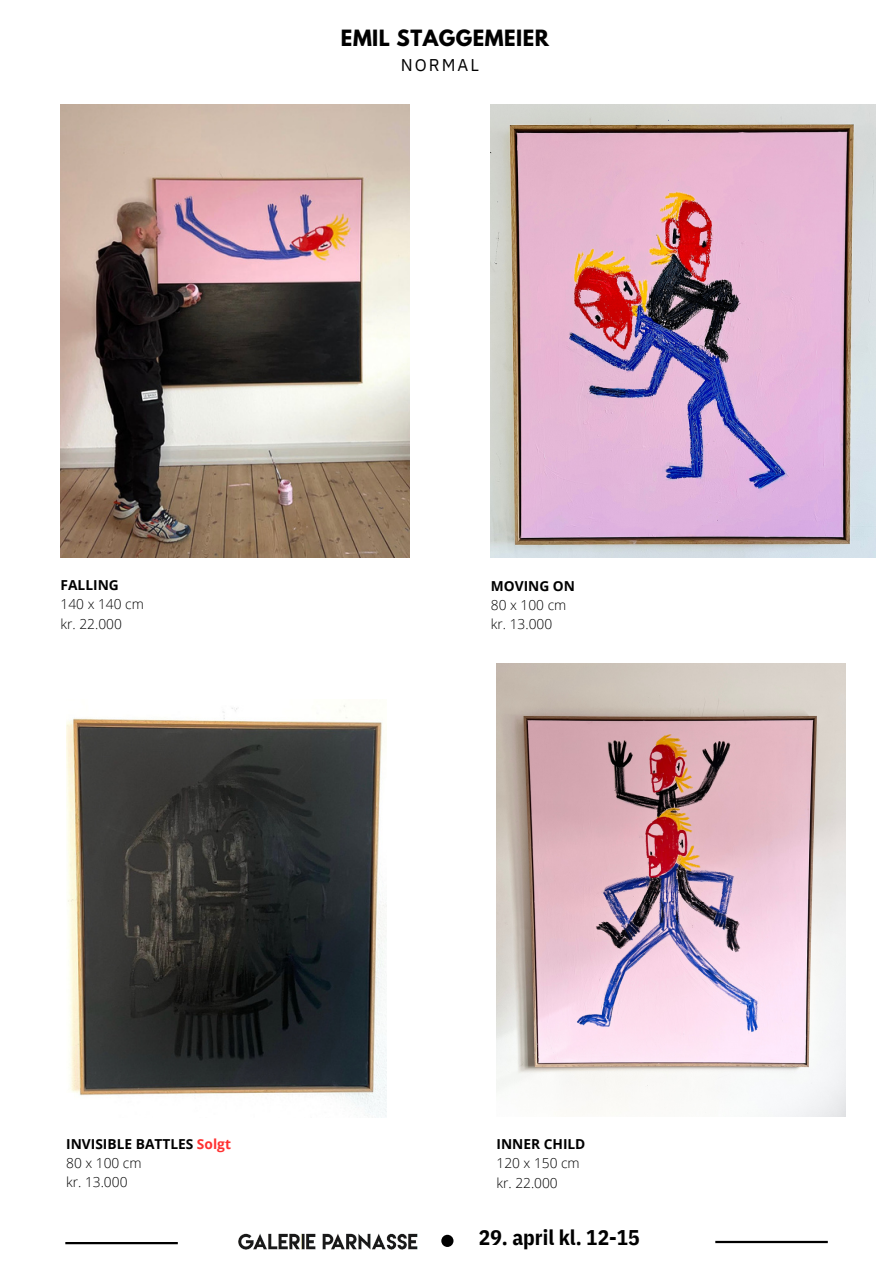
<style>
.page{position:relative;width:893px;height:1264px;background:#fff}
.page>*{position:absolute;margin:0;border:0;box-sizing:border-box;transform-origin:0 0}
.t1{font:700 21.3px "IBM Plex Sans Cond";color:#000}
.t2{font:700 19.8px "League Spartan";letter-spacing:.025em;color:#000}
.t3{font:16.95px "IBM Plex Sans";letter-spacing:.12em;color:#000}
.t4{font:300 13.8px/19px "Open Sans";color:#000}
.t5{font:700 13.8px "Open Sans";color:#000}
.s1{font-weight:700}
.s2{font-weight:700;color:#ff3131}
</style>
<div class="page">
<hr style="left:715px;top:1240px;width:112px;height:3px;background:#000">
<div style="left:441px;top:1234px;width:12px;height:12px;background:#000;border-radius:50%"></div>
<img style="left:238px;top:1233px;width:180px;height:17px">
<hr style="left:65px;top:1241px;width:113px;height:3px;background:#000">
<img style="left:61px;top:105px;width:348px;height:453px">
<img style="left:491px;top:105px;width:384px;height:453px">
<img style="left:66px;top:705px;width:320px;height:412px">
<img style="left:496px;top:663px;width:349px;height:453px">
<h2 class="t2" style="left:341px;top:28px;width:209px">EMIL STAGGEMEIER</h2>
<p class="t3" style="left:401px;top:54px;width:80px">NORMAL</p>
<p class="t5" style="left:61px;top:575px;width:60px">FALLING</p>
<p class="t4" style="left:61px;top:594px;width:85px">140 x 140 cm kr. 22.000</p>
<p class="t5" style="left:491px;top:576px;width:86px">MOVING ON</p>
<p class="t4" style="left:491px;top:595px;width:77px">80 x 100 cm kr. 13.000</p>
<p class="t4" style="left:66px;top:1134px;width:166px"><span class="s1">INVISIBLE BATTLES</span> <span class="s2">Solgt<br></span>80 x 100 cm<br>kr. 13.000</p>
<p class="t5" style="left:496px;top:1134px;width:90px">INNER CHILD</p>
<p class="t4" style="left:496px;top:1153px;width:85px">120 x 150 cm kr. 22.000</p>
<h1 class="t1" style="left:479px;top:1223px;width:162px">29. april kl. 12-15</h1>
</div>
